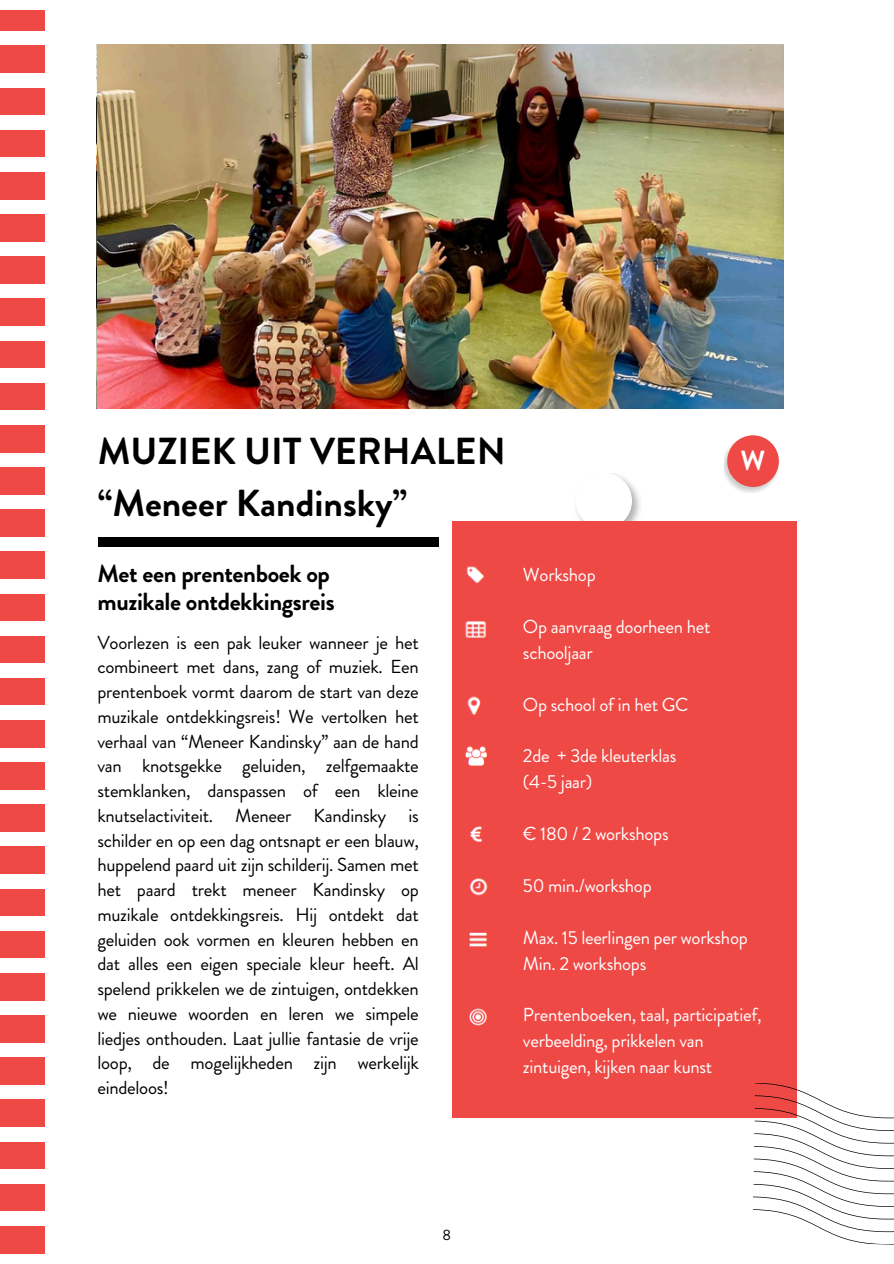
<style>
.page{position:relative;width:894px;height:1264px;background:#fff}
.page>*{position:absolute;margin:0;border:0;box-sizing:border-box;transform-origin:0 0}
.t1{font:700 37.5px/51.8px "Brandon Grotesque";color:#000}
.t2{font:700 27.6px "Brandon Grotesque";color:#fff}
.t3{font:700 24.75px/28.2px "Brandon Grotesque";letter-spacing:-.015em;color:#000}
.t4{font:18.75px/24.8px "Brandon Grotesque";letter-spacing:-.015em;color:#000;text-align:justify}
.t5{font:18.75px/25.8px "Brandon Grotesque";letter-spacing:-.015em;color:#fff}
.t6{font:15px "Brandon Grotesque";color:#000}
</style>
<div class="page">
<svg style="left:444px;top:962px;width:56px;height:56px"></svg>
<img style="left:577px;top:474px;width:63px;height:47px">
<div style="left:575px;top:473px;width:56px;height:56px;background:#fff;border-radius:50%"></div>
<div style="left:453px;top:521px;width:343px;height:596px;background:#ef4945"></div>
<img style="left:724px;top:435px;width:55px;height:57px">
<div style="left:727px;top:435px;width:51px;height:52px;background:#ef4945;border-radius:50%"></div>
<img style="left:466px;top:566px;width:19px;height:17px">
<img style="left:465px;top:621px;width:21px;height:17px">
<img style="left:467px;top:696px;width:14px;height:19px">
<img style="left:465px;top:746px;width:22px;height:20px">
<img style="left:469px;top:1008px;width:18px;height:18px">
<svg style="left:752px;top:1082px;width:141px;height:162px"></svg>
<img style="left:470px;top:826px;width:12px;height:16px">
<img style="left:469px;top:878px;width:19px;height:18px">
<img style="left:469px;top:932px;width:18px;height:15px">
<img style="left:98px;top:45px;width:685px;height:363px">
<div style="left:98px;top:538px;width:340px;height:9px;background:#000"></div>
<div style="left:0;top:1226px;width:45px;height:26px;background:#ef4945"></div>
<div style="left:0;top:720px;width:45px;height:27px;background:#ef4945"></div>
<div style="left:0;top:973px;width:45px;height:27px;background:#ef4945"></div>
<div style="left:0;top:467px;width:45px;height:27px;background:#ef4945"></div>
<div style="left:0;top:46px;width:45px;height:27px;background:#ef4945"></div>
<div style="left:0;top:1142px;width:45px;height:26px;background:#ef4945"></div>
<div style="left:0;top:636px;width:45px;height:26px;background:#ef4945"></div>
<div style="left:0;top:214px;width:45px;height:27px;background:#ef4945"></div>
<div style="left:0;top:889px;width:45px;height:26px;background:#ef4945"></div>
<div style="left:0;top:383px;width:45px;height:27px;background:#ef4945"></div>
<div style="left:0;top:1057px;width:45px;height:27px;background:#ef4945"></div>
<div style="left:0;top:552px;width:45px;height:26px;background:#ef4945"></div>
<div style="left:0;top:130px;width:45px;height:27px;background:#ef4945"></div>
<div style="left:0;top:804px;width:45px;height:27px;background:#ef4945"></div>
<div style="left:0;top:299px;width:45px;height:26px;background:#ef4945"></div>
<div style="left:0;top:1184px;width:45px;height:26px;background:#ef4945"></div>
<div style="left:0;top:678px;width:45px;height:27px;background:#ef4945"></div>
<div style="left:0;top:931px;width:45px;height:26px;background:#ef4945"></div>
<div style="left:0;top:425px;width:45px;height:27px;background:#ef4945"></div>
<div style="left:0;top:10px;width:45px;height:20px;background:#ef4945"></div>
<div style="left:0;top:1099px;width:45px;height:27px;background:#ef4945"></div>
<div style="left:0;top:594px;width:45px;height:26px;background:#ef4945"></div>
<div style="left:0;top:172px;width:45px;height:27px;background:#ef4945"></div>
<div style="left:0;top:847px;width:45px;height:26px;background:#ef4945"></div>
<div style="left:0;top:341px;width:45px;height:27px;background:#ef4945"></div>
<div style="left:0;top:1015px;width:45px;height:27px;background:#ef4945"></div>
<div style="left:0;top:509px;width:45px;height:27px;background:#ef4945"></div>
<div style="left:0;top:88px;width:45px;height:27px;background:#ef4945"></div>
<div style="left:0;top:762px;width:45px;height:27px;background:#ef4945"></div>
<div style="left:0;top:257px;width:45px;height:26px;background:#ef4945"></div>
<p class="t1" style="left:98px;top:425px;width:409px">MUZIEK UIT VERHALEN “Meneer Kandinsky”</p>
<h1 class="t3" style="left:97px;top:559px;width:239px">Met een prentenboek op muzikale ontdekkingsreis</h1>
<p class="t4" style="left:97px;top:630px;width:323px">Voorlezen is een pak leuker wanneer je het combineert met dans, zang of muziek. Een prentenboek vormt daarom de start van deze muzikale ontdekkingsreis! We vertolken het verhaal van “Meneer Kandinsky” aan de hand van knotsgekke geluiden, zelfgemaakte stemklanken, danspassen of een kleine knutselactiviteit. Meneer Kandinsky is schilder en op een dag ontsnapt er een blauw, huppelend paard uit zijn schilderij. Samen met het paard trekt meneer Kandinsky op muzikale ontdekkingsreis. Hij ontdekt dat geluiden ook vormen en kleuren hebben en dat alles een eigen speciale kleur heeft. Al spelend prikkelen we de zintuigen, ontdekken we nieuwe woorden en leren we simpele liedjes onthouden. Laat jullie fantasie de vrije loop, de mogelijkheden zijn werkelijk eindeloos!</p>
<p class="t2" style="left:740px;top:441px;width:26px">W</p>
<p class="t5" style="left:522px;top:562px;width:74px">Workshop</p>
<p class="t5" style="left:522px;top:614px;width:189px">Op aanvraag doorheen het</p>
<p class="t5" style="left:522px;top:639px;width:71px">schooljaar</p>
<p class="t5" style="left:522px;top:691px;width:167px">Op school of in het GC</p>
<p class="t5" style="left:522px;top:743px;width:155px">2de + 3de kleuterklas</p>
<p class="t5" style="left:522px;top:769px;width:71px">(4-5 jaar)</p>
<p class="t5" style="left:522px;top:821px;width:147px">€ 180 / 2 workshops</p>
<p class="t5" style="left:522px;top:872px;width:130px">50 min./workshop</p>
<p class="t5" style="left:522px;top:924px;width:226px">Max. 15 leerlingen per workshop</p>
<p class="t5" style="left:522px;top:950px;width:125px">Min. 2 workshops</p>
<p class="t5" style="left:522px;top:1002px;width:240px">Prentenboeken, taal, participatief, verbeelding, prikkelen van zintuigen, kijken naar kunst</p>
<p class="t6" style="left:442px;top:1224px;width:10px">8</p>
</div>
